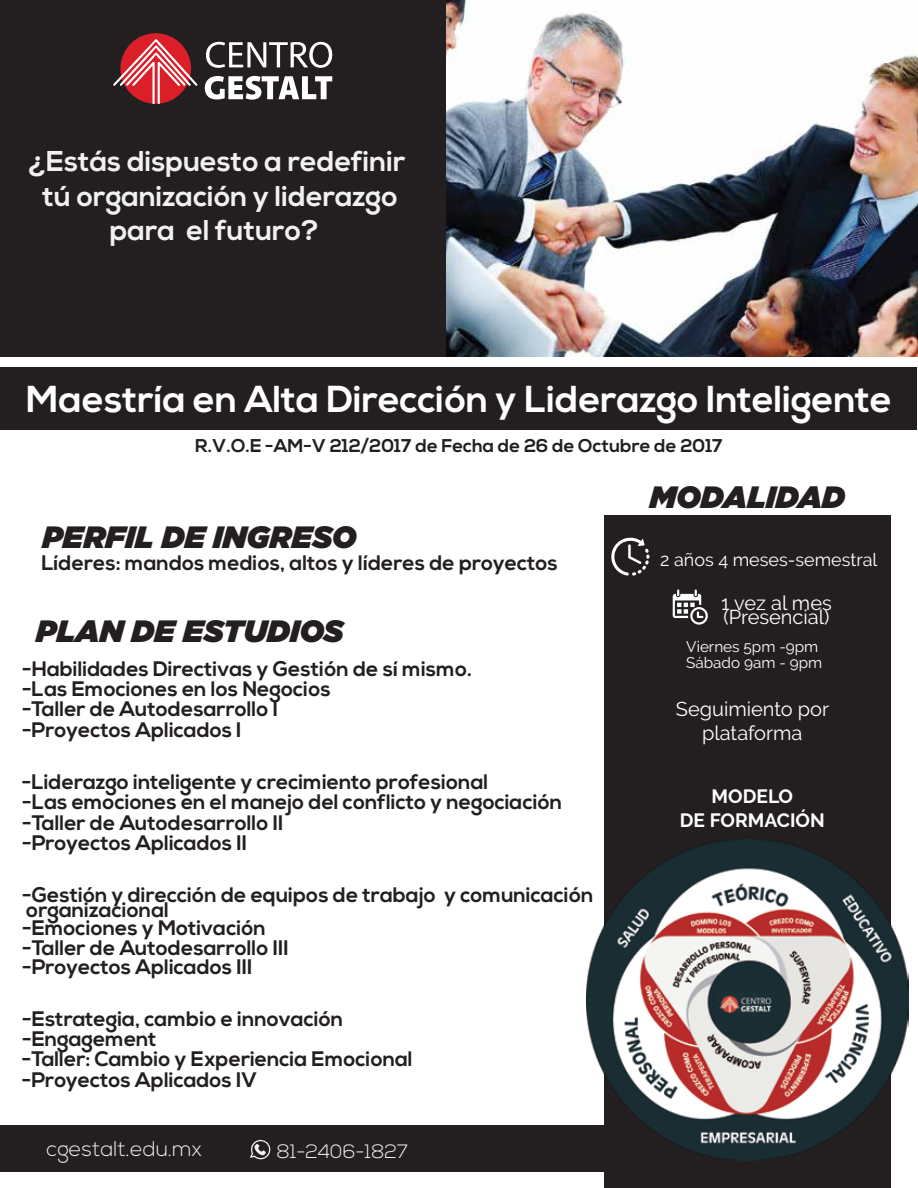
<style>
.page{position:relative;width:918px;height:1188px;background:#fff}
.page>*{position:absolute;margin:0;border:0;box-sizing:border-box;transform-origin:0 0}
.t1{font:700 37.5px "Nexa";color:#fff}
.t2{font:italic 900 30.75px "Gotham";color:#231f20}
.t3{font:700 28.65px/34.3px "Nexa";color:#f2f1f1;text-align:center}
.t4{font:300 21.3px "Nexa";color:#f1f1f2}
.t5{font:700 21px/20.5px "Nexa";color:#231f20}
.t6{font:19.95px/14.4px "Raleway";color:#fff}
.t7{font:300 19.35px "Nexa";color:#f1f1f2}
.t8{font:700 19.2px/23.1px "Raleway";color:#fff;text-align:center}
.t9{font:700 18.45px "Nexa";color:#231f20}
.t10{font:18px "Raleway";color:#fff}
.t11{font:15.3px/16.5px "Raleway";color:#fff}
</style>
<div class="page">
<img style="left:446px;top:0;width:471px;height:357px">
<div style="left:1px;top:0;width:445px;height:137px;background:#231f20"></div>
<div style="left:1px;top:137px;width:445px;height:220px;background:#231f20"></div>
<div style="left:120px;top:33px;width:71px;height:71px;background:#da1f29;border-radius:50%"></div>
<svg style="left:113px;top:39px;width:85px;height:65px"></svg>
<svg style="left:206px;top:42px;width:126px;height:26px"></svg>
<svg style="left:205px;top:76px;width:127px;height:24px"></svg>
<div style="left:1px;top:367px;width:916px;height:63px;background:#231f20"></div>
<div style="left:604px;top:516px;width:287px;height:672px;background:#231f20"></div>
<svg style="left:673px;top:589px;width:35px;height:36px"></svg>
<svg style="left:611px;top:537px;width:38px;height:39px"></svg>
<img style="left:587px;top:839px;width:321px;height:321px">
<div style="left:1px;top:1125px;width:603px;height:46px;background:#231f20"></div>
<svg style="left:250px;top:1139px;width:21px;height:20px"></svg>
<h3 class="t3" style="left:29px;top:145px;width:378px">¿Estás dispuesto a redefinir tú organización y liderazgo para el futuro?</h3>
<h1 class="t1" style="left:26px;top:378px;width:867px">Maestría en Alta Dirección y Liderazgo Inteligente</h1>
<p class="t9" style="left:195px;top:435px;width:529px">R.V.O.E -AM-V 212/2017 de Fecha de 26 de Octubre de 2017</p>
<h2 class="t2" style="left:42px;top:519px;width:316px">PERFIL DE INGRESO</h2>
<p class="t5" style="left:41px;top:553px;width:518px">Líderes: mandos medios, altos y líderes de proyectos</p>
<h2 class="t2" style="left:36px;top:613px;width:309px">PLAN DE ESTUDIOS</h2>
<p class="t5" style="left:22px;top:659px;width:452px">-Habilidades Directivas y Gestión de sí mismo. -Las Emociones en los Negocios<br>-Taller de Autodesarrollo I<br>-Proyectos Aplicados I</p>
<p class="t5" style="left:22px;top:772px;width:542px">-Liderazgo inteligente y crecimiento profesional<br>-Las emociones en el manejo del conflicto y negociación -Taller de Autodesarrollo II<br>-Proyectos Aplicados II</p>
<p class="t5" style="left:22px;top:888px;width:573px;line-height:15px">-Gestión y dirección de equipos de trabajo y comunicación organizacional</p>
<p class="t5" style="left:22px;top:919px;width:268px;line-height:19.4px">-Emociones y Motivación -Taller de Autodesarrollo III -Proyectos Aplicados III</p>
<p class="t5" style="left:22px;top:1009px;width:392px">-Estrategia, cambio e innovación -Engagement<br>-Taller: Cambio y Experiencia Emocional -Proyectos Aplicados IV</p>
<p class="t4" style="left:46px;top:1137px;width:157px">cgestalt.edu.mx</p>
<p class="t7" style="left:277px;top:1140px;width:133px">81-2406-1827</p>
<h2 class="t2" style="left:650px;top:480px;width:197px">MODALIDAD</h2>
<p class="t10" style="left:660px;top:549px;width:219px">2 años 4 meses-semestral</p>
<p class="t6" style="left:721px;top:595px;width:112px">1 vez al mes (Presencial)</p>
<p class="t11" style="left:686px;top:638px;width:138px">Viernes 5pm -9pm<br>Sábado 9am - 9pm</p>
<p class="t6" style="left:676px;top:697px;width:155px;line-height:24px;text-align:center">Seguimiento por plataforma</p>
<p class="t8" style="left:680px;top:785px;width:146px">MODELO<br>DE FORMACIÓN</p>
</div>
